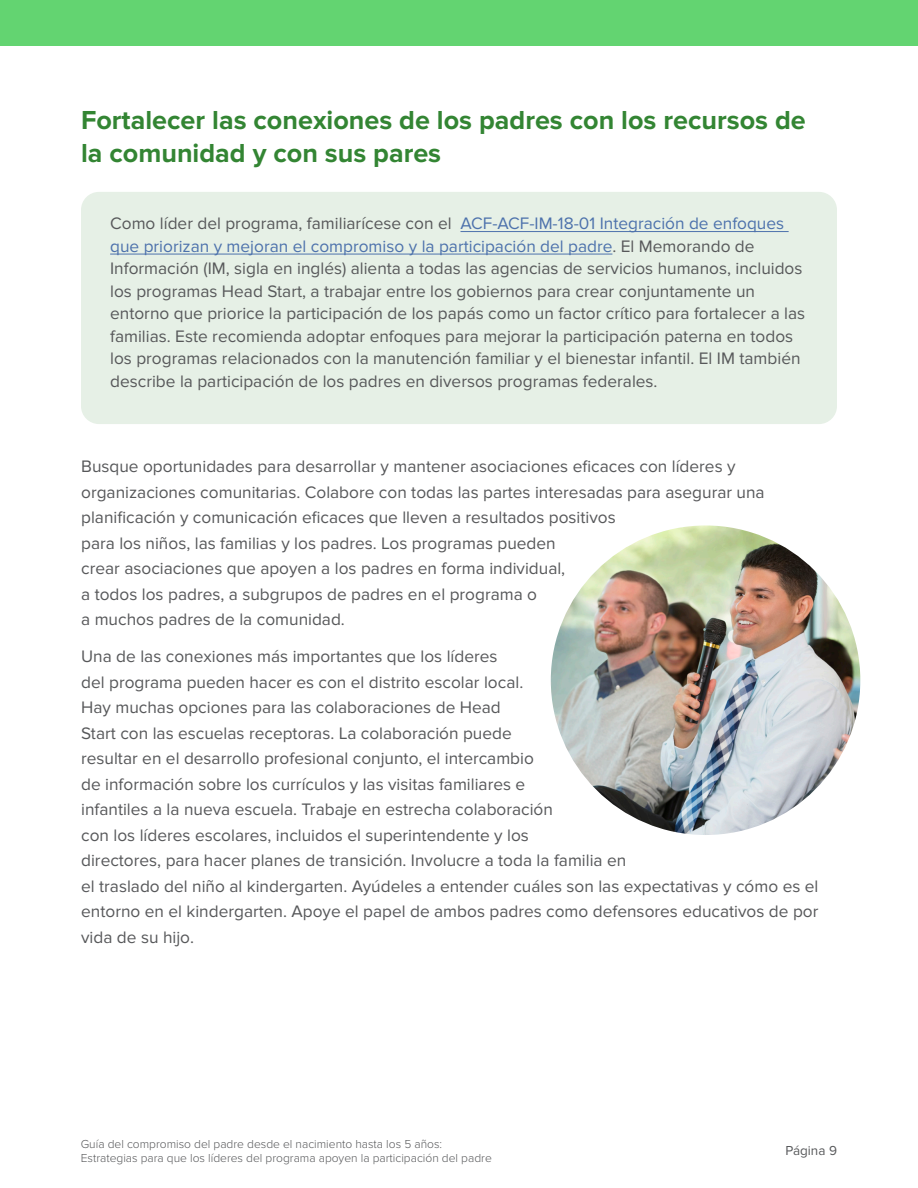
<style>
.page{position:relative;width:918px;height:1188px;background:#fff}
.page>*{position:absolute;margin:0;border:0;box-sizing:border-box;transform-origin:0 0}
.t1{font:700 27px/32.4px "Proxima Nova";color:#338533}
.t2{font:17.25px/25.5px "Proxima Nova";color:#57585a}
.t3{font:13.5px "Proxima Nova";color:#57585a}
.t4{font:300 12px/14.4px "Proxima Nova";color:#57585a}
.s1{color:#4d72ac}
</style>
<div class="page">
<div style="left:0;top:0;width:918px;height:45px;background:#63d471"></div>
<img style="left:551px;top:525px;width:309px;height:310px;border-radius:155px">
<div style="left:81px;top:192px;width:756px;height:232px;background:#e6f0e6;border-radius:18px"></div>
<hr style="left:461px;top:231px;width:328px;height:1px;background:#4d72ac">
<hr style="left:110px;top:254px;width:502px;height:1px;background:#4d72ac">
<h2 class="t1" style="left:81px;top:105px;width:726px">Fortalecer las conexiones de los padres con los recursos de la comunidad y con sus pares</h2>
<p class="t2" style="left:110px;top:213px;width:697px;line-height:22.5px">Como líder del programa, familiarícese con el <span class="s1">ACF-ACF-IM-18-01 Integración de enfoques que priorizan y mejoran el compromiso y la participación del padre</span>. El Memorando de Información (IM, sigla en inglés) alienta a todas las agencias de servicios humanos, incluidos los programas Head Start, a trabajar entre los gobiernos para crear conjuntamente un entorno que priorice la participación de los papás como un factor crítico para fortalecer a las familias. Este recomienda adoptar enfoques para mejorar la participación paterna en todos los programas relacionados con la manutención familiar y el bienestar infantil. El IM también describe la participación de los padres en diversos programas federales.</p>
<p class="t2" style="left:81px;top:454px;width:685px">Busque oportunidades para desarrollar y mantener asociaciones eficaces con líderes y organizaciones comunitarias. Colabore con todas las partes interesadas para asegurar una planificación y comunicación eficaces que lleven a resultados positivos<br>para los niños, las familias y los padres. Los programas pueden<br>crear asociaciones que apoyen a los padres en forma individual,<br>a todos los padres, a subgrupos de padres en el programa o<br>a muchos padres de la comunidad.</p>
<p class="t2" style="left:81px;top:644px;width:739px">Una de las conexiones más importantes que los líderes<br>del programa pueden hacer es con el distrito escolar local.<br>Hay muchas opciones para las colaboraciones de Head<br>Start con las escuelas receptoras. La colaboración puede<br>resultar en el desarrollo profesional conjunto, el intercambio<br>de información sobre los currículos y las visitas familiares e<br>infantiles a la nueva escuela. Trabaje en estrecha colaboración<br>con los líderes escolares, incluidos el superintendente y los<br>directores, para hacer planes de transición. Involucre a toda la familia en<br>el traslado del niño al kindergarten. Ayúdeles a entender cuáles son las expectativas y cómo es el entorno en el kindergarten. Apoye el papel de ambos padres como defensores educativos de por vida de su hijo.</p>
<p class="t4" style="left:81px;top:1137px;width:413px">Guía del compromiso del padre desde el nacimiento hasta los 5 años:<br>Estrategias para que los líderes del programa apoyen la participación del padre</p>
<p class="t3" style="left:785px;top:1143px;width:53px">Página 9</p>
</div>
